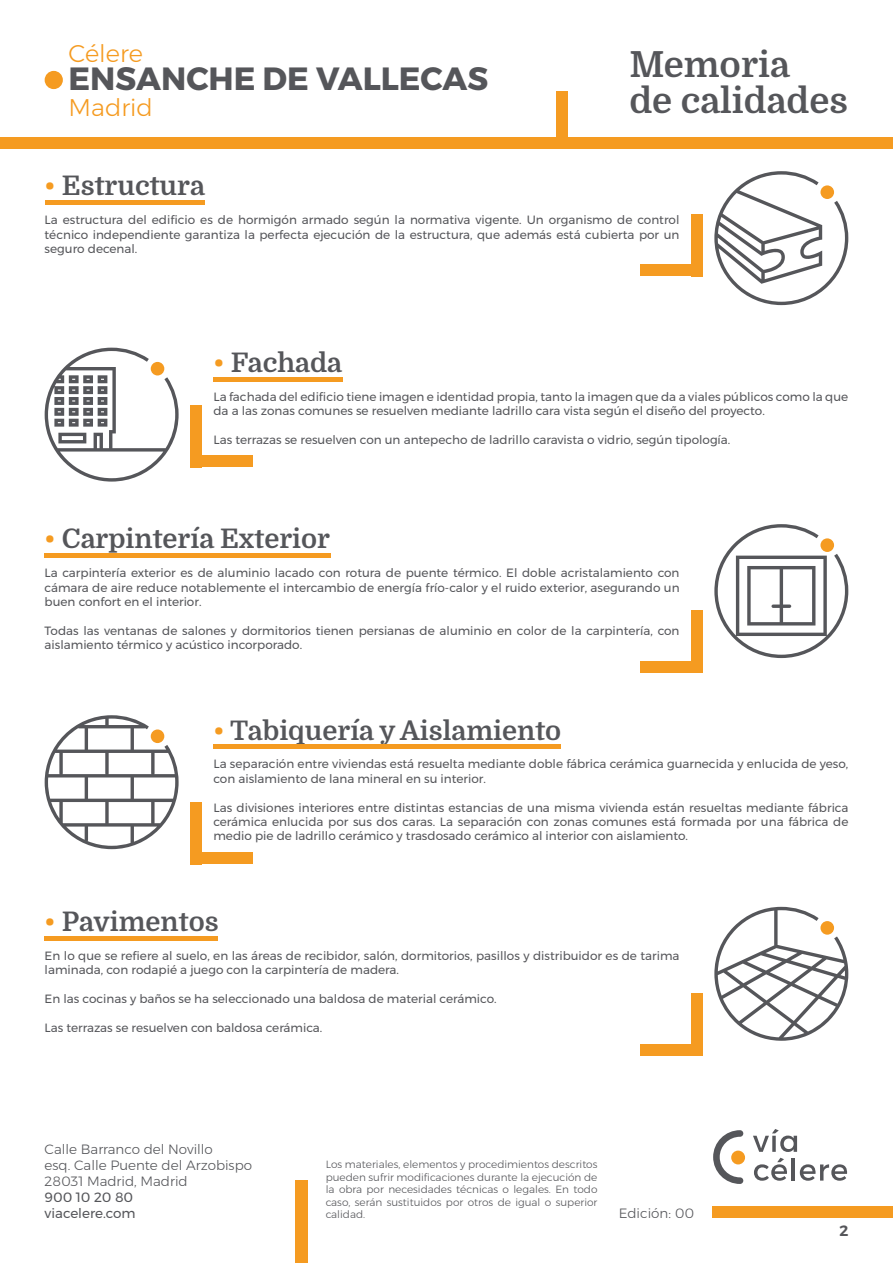
<style>
.page{position:relative;width:893px;height:1263px;background:#fff}
.page>*{position:absolute;margin:0;border:0;box-sizing:border-box;transform-origin:0 0}
.t1{font:700 36px/36px "Domine";color:#55565a}
.t2{font:700 32.1px "Montserrat";color:#55565a}
.t3{font:700 27px "Domine";color:#55565a}
.t4{font:300 24.15px "Montserrat";color:#f59b21}
.t5{font:600 15px "Montserrat";color:#55565a}
.t6{font:300 13.5px/16.2px "Montserrat";color:#55565a}
.t7{font:13.5px/16.2px "Montserrat";color:#55565a}
.t8{font:12px/14.4px "Montserrat";color:#55565a}
.t9{font:300 10.5px/12.6px "Montserrat";color:#55565a;text-align:justify}
.s1{color:#f59b21}
</style>
<div class="page">
<svg style="left:753px;top:1129px;width:44px;height:23px"></svg>
<svg style="left:754px;top:1158px;width:33px;height:23px"></svg>
<hr style="left:792px;top:1158px;width:3px;height:22px;background:#55565a">
<svg style="left:800px;top:1164px;width:47px;height:17px"></svg>
<div style="left:731px;top:1150px;width:14px;height:14px;background:#f59b21;border-radius:50%"></div>
<svg style="left:713px;top:1130px;width:30px;height:54px"></svg>
<div style="left:0;top:137px;width:893px;height:12px;background:#f59b21"></div>
<div style="left:712px;top:1206px;width:181px;height:12px;background:#f59b21"></div>
<div style="left:556px;top:92px;width:11px;height:46px;background:#f59b21"></div>
<div style="left:45px;top:71px;width:18px;height:18px;background:#f59b21;border-radius:50%"></div>
<div style="left:295px;top:1181px;width:12px;height:82px;background:#f59b21"></div>
<hr style="left:45px;top:201px;width:160px;height:4px;background:#f59b21">
<hr style="left:45px;top:554px;width:286px;height:4px;background:#f59b21">
<div style="left:45px;top:936px;width:173px;height:5px;background:#f59b21"></div>
<hr style="left:213px;top:377px;width:130px;height:4px;background:#f59b21">
<hr style="left:213px;top:745px;width:348px;height:4px;background:#f59b21">
<svg style="left:714px;top:171px;width:134px;height:134px"></svg>
<svg style="left:45px;top:348px;width:134px;height:134px"></svg>
<div style="left:640px;top:264px;width:62px;height:12px;background:#f59b21"></div>
<div style="left:691px;top:214px;width:11px;height:62px;background:#f59b21"></div>
<div style="left:640px;top:661px;width:62px;height:12px;background:#f59b21"></div>
<div style="left:691px;top:611px;width:11px;height:62px;background:#f59b21"></div>
<div style="left:640px;top:1044px;width:62px;height:12px;background:#f59b21"></div>
<div style="left:691px;top:994px;width:11px;height:62px;background:#f59b21"></div>
<div style="left:190px;top:405px;width:12px;height:62px;background:#f59b21"></div>
<div style="left:190px;top:456px;width:62px;height:11px;background:#f59b21"></div>
<div style="left:190px;top:802px;width:12px;height:62px;background:#f59b21"></div>
<div style="left:190px;top:853px;width:62px;height:11px;background:#f59b21"></div>
<svg style="left:714px;top:524px;width:134px;height:134px"></svg>
<svg style="left:44px;top:715px;width:135px;height:134px"></svg>
<svg style="left:714px;top:907px;width:134px;height:134px"></svg>
<h3 class="t4" style="left:69px;top:36px;width:76px">Célere</h3>
<h2 class="t2" style="left:69px;top:53px;width:421px">ENSANCHE DE VALLECAS</h2>
<h3 class="t4" style="left:69px;top:89px;width:86px">Madrid</h3>
<h3 class="t3" style="left:45px;top:171px;width:162px"><span class="s1">•</span> Estructura</h3>
<h1 class="t1" style="left:629px;top:47px;width:220px">Memoria<br>de calidades</h1>
<p class="t8" style="left:45px;top:213px;width:636px;text-align:justify">La estructura del edificio es de hormigón armado según la normativa vigente. Un organismo de control técnico independiente garantiza la perfecta ejecución de la estructura, que además está cubierta por un seguro decenal.</p>
<h3 class="t3" style="left:213px;top:348px;width:130px"><span class="s1">•</span> Fachada</h3>
<p class="t8" style="left:213px;top:389px;width:636px">La fachada del edificio tiene imagen e identidad propia, tanto la imagen que da a viales públicos como la que da a las zonas comunes se resuelven mediante ladrillo cara vista según el diseño del proyecto.</p>
<p class="t8" style="left:213px;top:432px;width:518px">Las terrazas se resuelven con un antepecho de ladrillo caravista o vidrio, según tipología.</p>
<h3 class="t3" style="left:45px;top:524px;width:287px"><span class="s1">•</span> Carpintería Exterior</h3>
<p class="t8" style="left:45px;top:566px;width:636px;text-align:justify">La carpintería exterior es de aluminio lacado con rotura de puente térmico. El doble acristalamiento con cámara de aire reduce notablemente el intercambio de energía frío-calor y el ruido exterior, asegurando un buen confort en el interior.</p>
<p class="t8" style="left:45px;top:623px;width:636px">Todas las ventanas de salones y dormitorios tienen persianas de aluminio en color de la carpintería, con aislamiento térmico y acústico incorporado.</p>
<h3 class="t3" style="left:213px;top:715px;width:349px"><span class="s1">•</span> Tabiquería y Aislamiento</h3>
<p class="t8" style="left:213px;top:757px;width:636px">La separación entre viviendas está resuelta mediante doble fábrica cerámica guarnecida y enlucida de yeso, con aislamiento de lana mineral en su interior.</p>
<p class="t8" style="left:213px;top:800px;width:636px;text-align:justify">Las divisiones interiores entre distintas estancias de una misma vivienda están resueltas mediante fábrica cerámica enlucida por sus dos caras. La separación con zonas comunes está formada por una fábrica de medio pie de ladrillo cerámico y trasdosado cerámico al interior con aislamiento.</p>
<h3 class="t3" style="left:45px;top:907px;width:175px"><span class="s1">•</span> Pavimentos</h3>
<p class="t8" style="left:45px;top:948px;width:636px">En lo que se refiere al suelo, en las áreas de recibidor, salón, dormitorios, pasillos y distribuidor es de tarima laminada, con rodapié a juego con la carpintería de madera.</p>
<p class="t8" style="left:45px;top:991px;width:453px">En las cocinas y baños se ha seleccionado una baldosa de material cerámico.</p>
<p class="t8" style="left:45px;top:1020px;width:279px">Las terrazas se resuelven con baldosa cerámica.</p>
<p class="t6" style="left:45px;top:1140px;width:209px">Calle Barranco del Novillo<br>esq. Calle Puente del Arzobispo<br>28031 Madrid, Madrid</p>
<p class="t7" style="left:45px;top:1189px;width:93px">900 10 20 80 viacelere.com</p>
<p class="t9" style="left:326px;top:1158px;width:273px">Los materiales, elementos y procedimientos descritos pueden sufrir modificaciones durante la ejecución de la obra por necesidades técnicas o legales. En todo caso, serán sustituidos por otros de igual o superior calidad.</p>
<p class="t6" style="left:619px;top:1205px;width:77px">Edición: 00</p>
<p class="t5" style="left:839px;top:1219px;width:10px">2</p>
</div>
